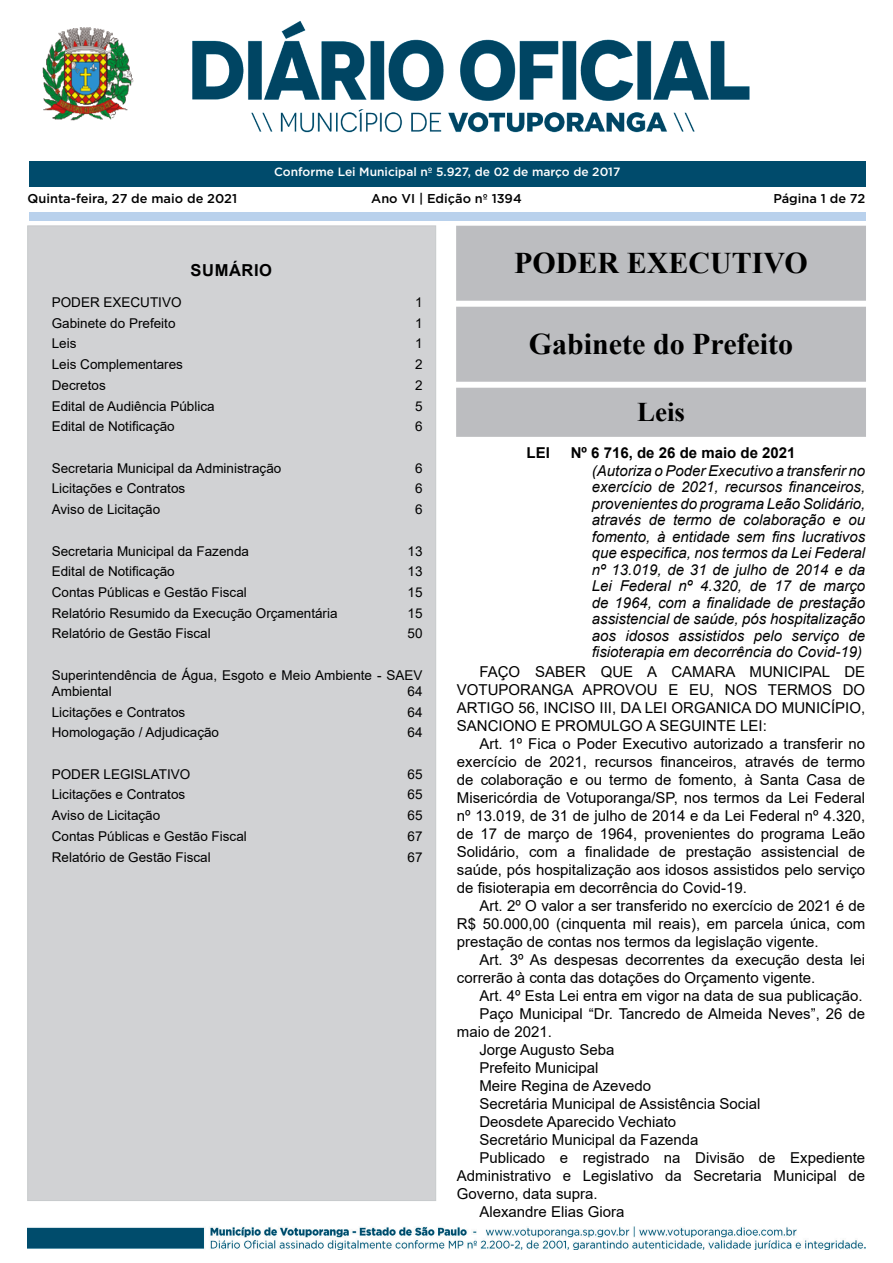
<style>
.page{position:relative;width:893px;height:1263px;background:#fff}
.page>*{position:absolute;margin:0;border:0;box-sizing:border-box;transform-origin:0 0}
.t1{font:700 30px "Times New Roman";color:#000}
.t2{font:700 27px "Times New Roman";color:#000}
._9_-_Sumário{font:700 16.5px "Arial";letter-spacing:.035em;color:#000}
._2_-_Corpo{font:15px/18px "Arial";color:#000;text-align:justify}
._3_-_Ementa{font:italic 15px/16.5px "Arial";color:#000;text-align:justify}
._1_-_Cabeçalho{font:700 15px "Arial";color:#000}
.t3{font:13.5px/16.2px "Arial";color:#000}
.t4{font:500 12.75px "Gotham";color:#000}
.t5{font:500 12px "Gotham";color:#fff}
</style>
<div class="page">
<img style="left:28px;top:1226px;width:837px;height:24px">
<img style="left:42px;top:21px;width:708px;height:112px">
<div style="left:29px;top:161px;width:836px;height:25px;background:#004b6c"></div>
<div style="left:29px;top:212px;width:836px;height:8px;background:#b9d1ec"></div>
<div style="left:459px;top:229px;width:404px;height:69px;background:#bcbdc0"></div>
<div style="left:456px;top:226px;width:410px;height:75px;border:6px solid #bcbdc0"></div>
<div style="left:459px;top:310px;width:404px;height:69px;background:#bcbdc0"></div>
<div style="left:456px;top:307px;width:410px;height:75px;border:6px solid #bcbdc0"></div>
<div style="left:459px;top:391px;width:404px;height:43px;background:#bcbdc0"></div>
<div style="left:456px;top:388px;width:410px;height:49px;border:6px solid #bcbdc0"></div>
<div style="left:27px;top:226px;width:409px;height:975px;background:#d1d2d4"></div>
<p class="t5" style="left:274px;top:164px;width:348px">Conforme Lei Municipal nº 5.927, de 02 de março de 2017</p>
<p class="t4" style="left:371px;top:190px;width:152px">Ano VI | Edição nº 1394</p>
<p class="t4" style="left:28px;top:190px;width:211px">Quinta-feira, 27 de maio de 2021</p>
<p class="t4" style="left:773px;top:190px;width:94px">Página 1 de 72</p>
<p class="_9_-_Sumário" style="left:191px;top:258px;width:83px">SUMÁRIO</p>
<p class="t3" style="left:52px;top:294px;width:131px">PODER EXECUTIVO</p>
<p class="t3" style="left:415px;top:294px;width:9px">1</p>
<p class="t3" style="left:52px;top:315px;width:125px">Gabinete do Prefeito</p>
<p class="t3" style="left:415px;top:315px;width:9px">1</p>
<p class="t3" style="left:52px;top:336px;width:26px">Leis</p>
<p class="t3" style="left:415px;top:336px;width:9px">1</p>
<p class="t3" style="left:52px;top:356px;width:133px">Leis Complementares</p>
<p class="t3" style="left:415px;top:356px;width:9px">2</p>
<p class="t3" style="left:52px;top:377px;width:56px">Decretos</p>
<p class="t3" style="left:415px;top:377px;width:9px">2</p>
<p class="t3" style="left:52px;top:398px;width:164px">Edital de Audiência Pública</p>
<p class="t3" style="left:415px;top:398px;width:9px">5</p>
<p class="t3" style="left:52px;top:418px;width:125px">Edital de Notificação</p>
<p class="t3" style="left:415px;top:418px;width:9px">6</p>
<p class="t3" style="left:52px;top:460px;width:231px">Secretaria Municipal da Administração</p>
<p class="t3" style="left:415px;top:460px;width:9px">6</p>
<p class="t3" style="left:52px;top:480px;width:135px">Licitações e Contratos</p>
<p class="t3" style="left:415px;top:480px;width:9px">6</p>
<p class="t3" style="left:52px;top:501px;width:110px">Aviso de Licitação</p>
<p class="t3" style="left:415px;top:501px;width:9px">6</p>
<p class="t3" style="left:52px;top:543px;width:199px">Secretaria Municipal da Fazenda</p>
<p class="t3" style="left:408px;top:543px;width:17px">13</p>
<p class="t3" style="left:52px;top:563px;width:125px">Edital de Notificação</p>
<p class="t3" style="left:408px;top:563px;width:17px">13</p>
<p class="t3" style="left:52px;top:584px;width:197px">Contas Públicas e Gestão Fiscal</p>
<p class="t3" style="left:408px;top:584px;width:17px">15</p>
<p class="t3" style="left:52px;top:605px;width:287px">Relatório Resumido da Execução Orçamentária</p>
<p class="t3" style="left:408px;top:605px;width:17px">15</p>
<p class="t3" style="left:52px;top:625px;width:161px">Relatório de Gestão Fiscal</p>
<p class="t3" style="left:408px;top:625px;width:17px">50</p>
<p class="t3" style="left:52px;top:667px;width:372px">Superintendência de Água, Esgoto e Meio Ambiente - SAEV<br>Ambiental</p>
<p class="t3" style="left:408px;top:683px;width:17px">64</p>
<p class="t3" style="left:52px;top:704px;width:135px">Licitações e Contratos</p>
<p class="t3" style="left:408px;top:704px;width:17px">64</p>
<p class="t3" style="left:52px;top:724px;width:169px">Homologação / Adjudicação</p>
<p class="t3" style="left:408px;top:724px;width:17px">64</p>
<p class="t3" style="left:52px;top:766px;width:140px">PODER LEGISLATIVO</p>
<p class="t3" style="left:408px;top:766px;width:17px">65</p>
<p class="t3" style="left:52px;top:786px;width:135px">Licitações e Contratos</p>
<p class="t3" style="left:408px;top:786px;width:17px">65</p>
<p class="t3" style="left:52px;top:807px;width:110px">Aviso de Licitação</p>
<p class="t3" style="left:408px;top:807px;width:17px">65</p>
<p class="t3" style="left:52px;top:828px;width:197px">Contas Públicas e Gestão Fiscal</p>
<p class="t3" style="left:408px;top:828px;width:17px">67</p>
<p class="t3" style="left:52px;top:849px;width:161px">Relatório de Gestão Fiscal</p>
<p class="t3" style="left:408px;top:849px;width:17px">67</p>
<p class="t1" style="left:514px;top:242px;width:295px">PODER EXECUTIVO</p>
<p class="t1" style="left:529px;top:323px;width:266px">Gabinete do Prefeito</p>
<p class="t2" style="left:637px;top:393px;width:50px">Leis</p>
<p class="_1_-_Cabeçalho" style="left:527px;top:442px;width:25px">LEI</p>
<p class="_1_-_Cabeçalho" style="left:571px;top:442px;width:226px">Nº 6 716, de 26 de maio de 2021</p>
<p class="_3_-_Ementa" style="left:592px;top:463px;width:275px">(Autoriza o Poder Executivo a transferir no exercício de 2021, recursos financeiros, provenientes do programa Leão Solidário, através de termo de colaboração e ou fomento, à entidade sem fins lucrativos que especifica, nos termos da Lei Federal nº 13.019, de 31 de julho de 2014 e da Lei Federal nº 4.320, de 17 de março de 1964, com a finalidade de prestação assistencial de saúde, pós hospitalização aos idosos assistidos pelo serviço de fisioterapia em decorrência do Covid-19)</p>
<p class="_2_-_Corpo" style="left:457px;top:662px;width:410px;text-indent:22px">FAÇO SABER QUE A CAMARA MUNICIPAL DE VOTUPORANGA APROVOU E EU, NOS TERMOS DO ARTIGO 56, INCISO III, DA LEI ORGANICA DO MUNICÍPIO, SANCIONO E PROMULGO A SEGUINTE LEI:</p>
<p class="_2_-_Corpo" style="left:457px;top:734px;width:410px;text-indent:22px">Art. 1º Fica o Poder Executivo autorizado a transferir no exercício de 2021, recursos financeiros, através de termo de colaboração e ou termo de fomento, à Santa Casa de Misericórdia de Votuporanga/SP, nos termos da Lei Federal nº 13.019, de 31 de julho de 2014 e da Lei Federal nº 4.320, de 17 de março de 1964, provenientes do programa Leão Solidário, com a finalidade de prestação assistencial de saúde, pós hospitalização aos idosos assistidos pelo serviço de fisioterapia em decorrência do Covid-19.</p>
<p class="_2_-_Corpo" style="left:457px;top:896px;width:410px;text-indent:22px">Art. 2º O valor a ser transferido no exercício de 2021 é de R$ 50.000,00 (cinquenta mil reais), em parcela única, com prestação de contas nos termos da legislação vigente.</p>
<p class="_2_-_Corpo" style="left:457px;top:950px;width:410px;text-indent:22px">Art. 3º As despesas decorrentes da execução desta lei correrão à conta das dotações do Orçamento vigente.</p>
<p class="_2_-_Corpo" style="left:479px;top:986px;width:385px">Art. 4º Esta Lei entra em vigor na data de sua publicação.</p>
<p class="_2_-_Corpo" style="left:457px;top:1004px;width:410px;text-indent:22px">Paço Municipal “Dr. Tancredo de Almeida Neves”, 26 de maio de 2021.</p>
<p class="_2_-_Corpo" style="left:479px;top:1040px;width:137px">Jorge Augusto Seba</p>
<p class="_2_-_Corpo" style="left:479px;top:1058px;width:121px">Prefeito Municipal</p>
<p class="_2_-_Corpo" style="left:479px;top:1076px;width:173px">Meire Regina de Azevedo</p>
<p class="_2_-_Corpo" style="left:479px;top:1094px;width:282px">Secretária Municipal de Assistência Social</p>
<p class="_2_-_Corpo" style="left:479px;top:1112px;width:198px">Deosdete Aparecido Vechiato</p>
<p class="_2_-_Corpo" style="left:479px;top:1130px;width:221px">Secretário Municipal da Fazenda</p>
<p class="_2_-_Corpo" style="left:457px;top:1148px;width:410px;text-indent:22px">Publicado e registrado na Divisão de Expediente Administrativo e Legislativo da Secretaria Municipal de Governo, data supra.</p>
<p class="_2_-_Corpo" style="left:479px;top:1202px;width:147px">Alexandre Elias Giora</p>
</div>
